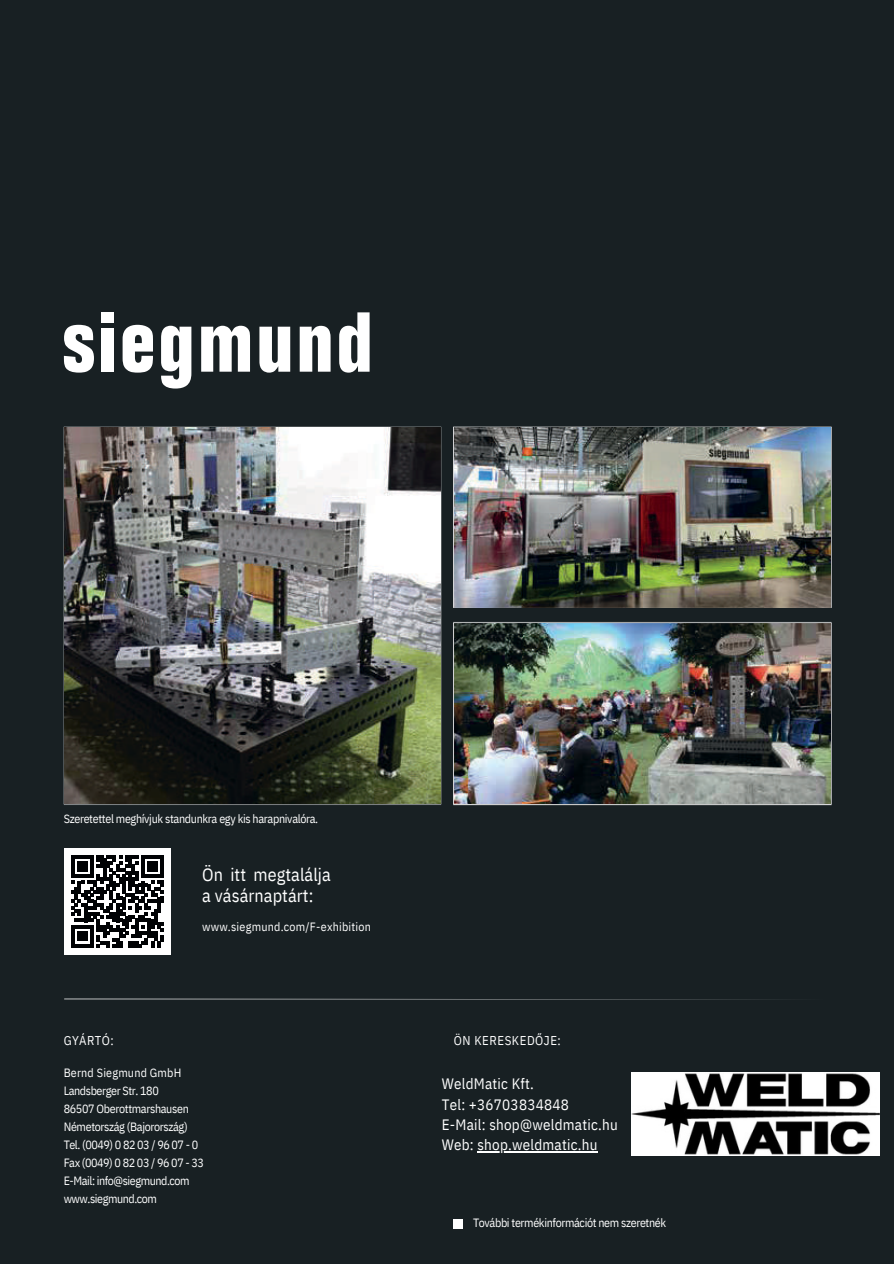
<style>
.page{position:relative;width:894px;height:1264px;background:#fff}
.page>*{position:absolute;margin:0;border:0;box-sizing:border-box;transform-origin:0 0}
.t1{font:18px/21.5px "IBM Plex Sans Cond";letter-spacing:.005em;color:#fff}
.t2{font:15px "IBM Plex Sans Cond";letter-spacing:.015em;color:#fff}
.t3{font:12.75px "IBM Plex Sans Cond";letter-spacing:.04em;color:#fff}
.t4{font:12px/18px "IBM Plex Sans Cond";letter-spacing:-.03em;color:#fff}
.t5{font:12px "IBM Plex Sans Cond";letter-spacing:.02em;color:#fff}
.t6{font:12px "IBM Plex Sans Cond";letter-spacing:.015em;color:#fff}
</style>
<div class="page">
<div style="left:0;top:0;width:893px;height:1263px;background:#182023"></div>
<img style="left:64px;top:427px;width:766px;height:376px">
<div style="left:64px;top:848px;width:107px;height:106px;background:#fff"></div>
<svg style="left:71px;top:855px;width:93px;height:92px"></svg>
<svg style="left:64px;top:325px;width:30px;height:47px"></svg>
<div style="left:102px;top:328px;width:12px;height:44px;background:#fff"></div>
<div style="left:102px;top:312px;width:11px;height:10px;background:#fff"></div>
<svg style="left:122px;top:325px;width:31px;height:47px"></svg>
<svg style="left:161px;top:326px;width:30px;height:62px"></svg>
<svg style="left:201px;top:326px;width:49px;height:46px"></svg>
<svg style="left:259px;top:327px;width:31px;height:45px"></svg>
<svg style="left:299px;top:326px;width:31px;height:46px"></svg>
<svg style="left:339px;top:312px;width:30px;height:60px"></svg>
<svg style="left:64px;top:998px;width:360px;height:1px"></svg>
<div style="left:454px;top:1219px;width:8px;height:8px;background:#fff"></div>
<img style="left:631px;top:1072px;width:248px;height:82px">
<hr style="left:477px;top:1151px;width:120px;height:1px;background:#fff">
<p class="t4" style="left:64px;top:809px;width:256px">Szeretettel meghívjuk standunkra egy kis harapnivalóra.</p>
<p class="t1" style="left:202px;top:863px;width:130px">Ön itt megtalálja a vásárnaptárt:</p>
<p class="t5" style="left:202px;top:919px;width:170px">www.siegmund.com/F-exhibition</p>
<p class="t3" style="left:64px;top:1032px;width:51px">GYÁRTÓ:</p>
<p class="t3" style="left:454px;top:1032px;width:108px">ÖN KERESKEDŐJE:</p>
<p class="t6" style="left:64px;top:1064px;width:119px">Bernd Siegmund GmbH</p>
<p class="t4" style="left:64px;top:1081px;width:97px">Landsberger Str. 180</p>
<p class="t4" style="left:64px;top:1099px;width:127px">86507 Oberottmarshausen<br>Németország (Bajorország)</p>
<p class="t4" style="left:64px;top:1135px;width:142px">Tel. (0049) 0 82 03 / 96 07 - 0<br>Fax (0049) 0 82 03 / 96 07 - 33<br>E-Mail: info@siegmund.com www.siegmund.com</p>
<p class="t2" style="left:441px;top:1073px;width:94px">WeldMatic Kft.</p>
<p class="t2" style="left:441px;top:1094px;width:129px">Tel: +36703834848</p>
<p class="t2" style="left:441px;top:1114px;width:177px">E-Mail: shop@weldmatic.hu</p>
<p class="t2" style="left:441px;top:1134px;width:157px">Web: shop.weldmatic.hu</p>
<p class="t4" style="left:473px;top:1213px;width:195px">További termékinformációt nem szeretnék</p>
</div>
